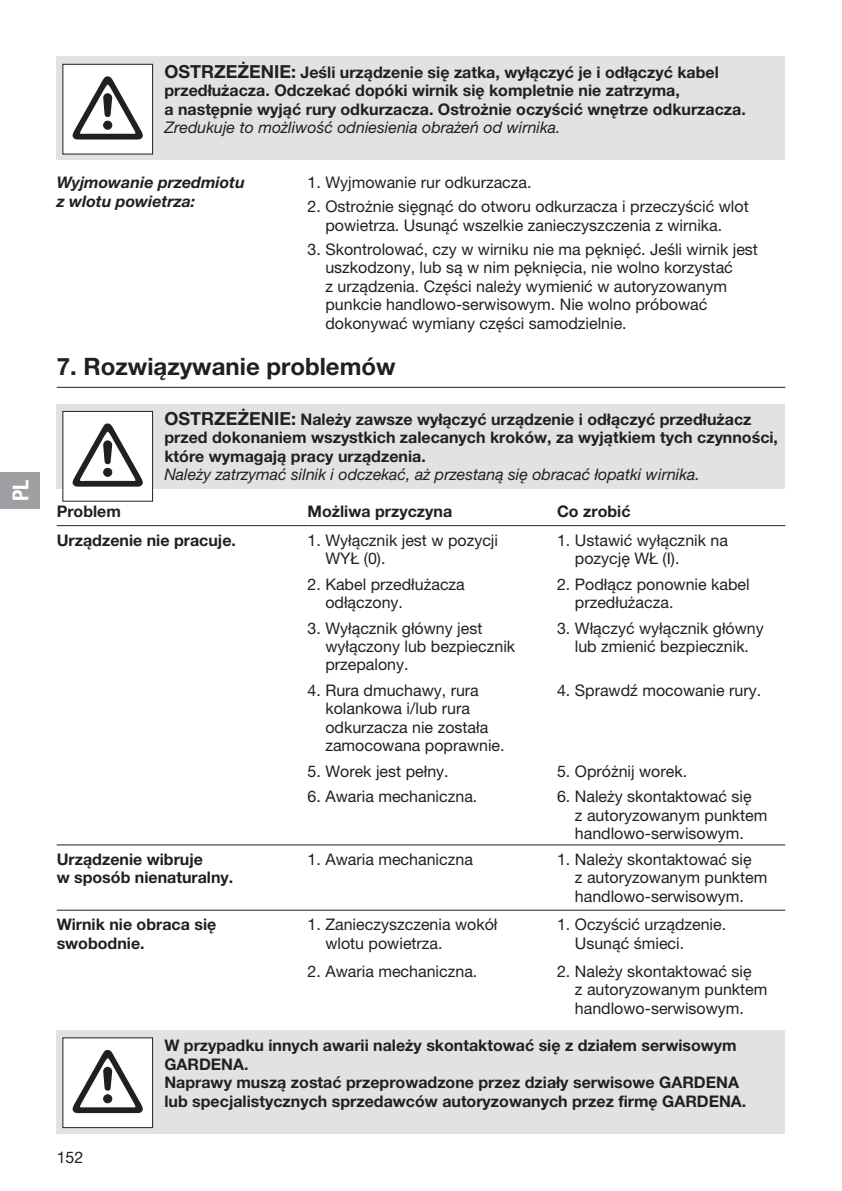
<style>
.page{position:relative;width:842px;height:1191px;background:#fff}
.page>*{position:absolute;margin:0;border:0;box-sizing:border-box;transform-origin:0 0}
.t1{font:700 24px "GARDENA Pro";color:#231f20}
.t2{font:22px "GARDENA Pro Bo Cond";color:#fff}
.t3{font:16px/18.4px "GARDENA Pro";color:#231f20}
.t4{font:700 16px/18.4px "GARDENA Pro";color:#231f20}
.t5{font:italic 16px "GARDENA Pro";color:#231f20}
.t6{font:italic 700 16px/18.4px "GARDENA Pro";color:#231f20}
.s1{font-size:18px}
</style>
<div class="page">
<div style="left:57px;top:57px;width:728px;height:103px;background:#e1e2e4"></div>
<div style="left:63px;top:64px;width:90px;height:90px;background:#fff"></div>
<svg style="left:73px;top:76px;width:70px;height:63px"></svg>
<div style="left:62px;top:64px;width:91px;height:90px;border:1px solid #231f20"></div>
<div style="left:57px;top:404px;width:728px;height:84px;background:#e1e2e4"></div>
<hr style="left:57px;top:387px;width:728px;height:1px;background:#231f20">
<div style="left:63px;top:411px;width:90px;height:90px;background:#fff"></div>
<svg style="left:73px;top:423px;width:70px;height:63px"></svg>
<div style="left:62px;top:411px;width:91px;height:90px;border:1px solid #231f20"></div>
<hr style="left:308px;top:525px;width:238px;height:1px;background:#231f20">
<hr style="left:546px;top:525px;width:239px;height:1px;background:#231f20">
<hr style="left:57px;top:525px;width:251px;height:1px;background:#231f20">
<hr style="left:57px;top:844px;width:251px;height:1px;background:#231f20">
<hr style="left:308px;top:844px;width:238px;height:1px;background:#231f20">
<hr style="left:546px;top:844px;width:239px;height:1px;background:#231f20">
<hr style="left:57px;top:909px;width:251px;height:1px;background:#231f20">
<hr style="left:308px;top:909px;width:238px;height:1px;background:#231f20">
<hr style="left:546px;top:909px;width:239px;height:1px;background:#231f20">
<div style="left:57px;top:1030px;width:728px;height:103px;background:#e1e2e4"></div>
<div style="left:63px;top:1038px;width:90px;height:89px;background:#fff"></div>
<svg style="left:73px;top:1050px;width:70px;height:63px"></svg>
<div style="left:62px;top:1037px;width:91px;height:91px;border:1px solid #231f20"></div>
<div style="left:0;top:472px;width:40px;height:37px;background:#9d9fa2"></div>
<h2 class="t2" style="left:7px;top:501px;width:23px;rotate:-90deg">PL</h2>
<p class="t4" style="left:164px;top:63px;width:583px"><span class="s1">OSTRZEŻENIE:</span> Jeśli urządzenie się zatka, wyłączyć je i odłączyć kabel przedłużacza. Odczekać dopóki wirnik się kompletnie nie zatrzyma,<br>a następnie wyjąć rury odkurzacza. Ostrożnie oczyścić wnętrze odkurzacza.</p>
<p class="t5" style="left:164px;top:118px;width:398px">Zredukuje to możliwość odniesienia obrażeń od wirnika.</p>
<p class="t6" style="left:57px;top:173px;width:190px">Wyjmowanie przedmiotu z wlotu powietrza:</p>
<p class="t3" style="left:308px;top:173px;width:225px">1. Wyjmowanie rur odkurzacza.</p>
<p class="t3" style="left:308px;top:197px;width:443px;text-align:center">2. Ostrożnie sięgnąć do otworu odkurzacza i przeczyścić wlot powietrza. Usunąć wszelkie zanieczyszczenia z wirnika.</p>
<p class="t3" style="left:325px;top:240px;width:434px;text-indent:-18px">3. Skontrolować, czy w wirniku nie ma pęknięć. Jeśli wirnik jest uszkodzony, lub są w nim pęknięcia, nie wolno korzystać<br>z urządzenia. Części należy wymienić w autoryzowanym punkcie handlowo-serwisowym. Nie wolno próbować dokonywać wymiany części samodzielnie.</p>
<h1 class="t1" style="left:57px;top:352px;width:340px">7. Rozwiązywanie problemów</h1>
<p class="t4" style="left:164px;top:410px;width:615px"><span class="s1">OSTRZEŻENIE:</span> Należy zawsze wyłączyć urządzenie i odłączyć przedłużacz przed dokonaniem wszystkich zalecanych kroków, za wyjątkiem tych czynności, które wymagają pracy urządzenia.</p>
<p class="t5" style="left:164px;top:465px;width:537px">Należy zatrzymać silnik i odczekać, aż przestaną się obracać łopatki wirnika.</p>
<p class="t4" style="left:57px;top:502px;width:66px">Problem</p>
<p class="t4" style="left:308px;top:502px;width:146px">Możliwa przyczyna</p>
<p class="t4" style="left:557px;top:502px;width:75px">Co zrobić</p>
<p class="t4" style="left:57px;top:530px;width:181px">Urządzenie nie pracuje.</p>
<p class="t3" style="left:325px;top:530px;width:174px;text-indent:-18px">1. Wyłącznik jest w pozycji<br>WYŁ (0).</p>
<p class="t3" style="left:575px;top:530px;width:155px;text-indent:-18px">1. Ustawić wyłącznik na pozycję WŁ (I).</p>
<p class="t3" style="left:325px;top:574px;width:141px;text-indent:-18px">2. Kabel przedłużacza odłączony.</p>
<p class="t3" style="left:575px;top:574px;width:176px;text-indent:-18px">2. Podłącz ponownie kabel przedłużacza.</p>
<p class="t3" style="left:325px;top:618px;width:191px;text-indent:-18px">3. Wyłącznik główny jest wyłączony lub bezpiecznik przepalony.</p>
<p class="t3" style="left:557px;top:618px;width:208px;text-align:center">3. Włączyć wyłącznik główny lub zmienić bezpiecznik.</p>
<p class="t3" style="left:325px;top:681px;width:181px;text-indent:-18px">4. Rura dmuchawy, rura kolankowa i/lub rura odkurzacza nie została zamocowana poprawnie.</p>
<p class="t3" style="left:557px;top:681px;width:206px">4. Sprawdź mocowanie rury.</p>
<p class="t3" style="left:308px;top:761px;width:143px">5. Worek jest pełny.</p>
<p class="t3" style="left:557px;top:761px;width:132px">5. Opróżnij worek.</p>
<p class="t3" style="left:308px;top:787px;width:171px">6. Awaria mechaniczna.</p>
<p class="t3" style="left:575px;top:787px;width:194px;text-indent:-18px">6. Należy skontaktować się<br>z autoryzowanym punktem handlowo-serwisowym.</p>
<p class="t4" style="left:57px;top:849px;width:178px">Urządzenie wibruje<br>w sposób nienaturalny.</p>
<p class="t3" style="left:308px;top:849px;width:167px">1. Awaria mechaniczna</p>
<p class="t3" style="left:575px;top:849px;width:194px;text-indent:-18px">1. Należy skontaktować się<br>z autoryzowanym punktem handlowo-serwisowym.</p>
<p class="t4" style="left:57px;top:915px;width:161px">Wirnik nie obraca się swobodnie.</p>
<p class="t3" style="left:325px;top:915px;width:174px;text-indent:-18px">1. Zanieczyszczenia wokół wlotu powietrza.</p>
<p class="t3" style="left:575px;top:915px;width:153px;text-indent:-18px">1. Oczyścić urządzenie.<br>Usunąć śmieci.</p>
<p class="t3" style="left:308px;top:962px;width:171px">2. Awaria mechaniczna.</p>
<p class="t3" style="left:575px;top:962px;width:194px;text-indent:-18px">2. Należy skontaktować się<br>z autoryzowanym punktem handlowo-serwisowym.</p>
<p class="t4" style="left:164px;top:1036px;width:583px">W przypadku innych awarii należy skontaktować się z działem serwisowym GARDENA.<br>Naprawy muszą zostać przeprowadzone przez działy serwisowe GARDENA lub specjalistycznych sprzedawców autoryzowanych przez firmę GARDENA.</p>
<p class="t3" style="left:57px;top:1147px;width:28px">152</p>
</div>
